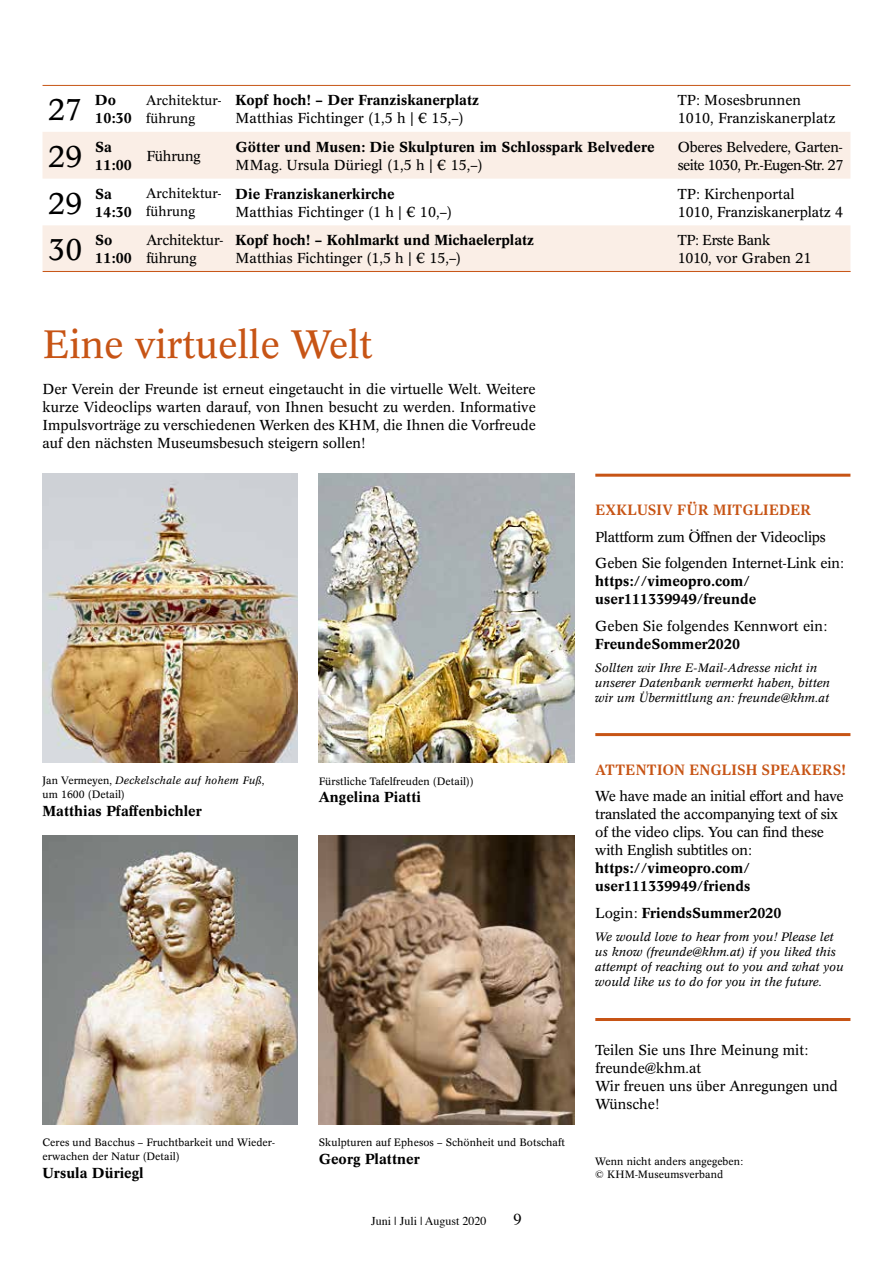
<style>
.page{position:relative;width:893px;height:1263px;background:#fff}
.page>*{position:absolute;margin:0;border:0;box-sizing:border-box;transform-origin:0 0}
.t1{font:39px "Concorde BQ";color:#c75415}
.t2{font:30px "Concorde BQ";letter-spacing:.005em;color:#000}
.t3{font:16.5px "Times";color:#000}
.t4{font:600 15px "Publico Text";letter-spacing:.025em;color:#c75415}
.t5{font:14.25px/18px "Concorde BQ";letter-spacing:-.01em;color:#000}
.t6{font:500 14.25px/18px "Concorde BQ";letter-spacing:.005em;color:#000}
.t7{font:14.25px/18px "Concorde BQ";letter-spacing:-.03em;color:#000}
.t8{font:13.5px/18px "Concorde BQ";letter-spacing:.005em;color:#000}
.t9{font:italic 12px/15px "Concorde BQ";letter-spacing:.005em;color:#000}
.t10{font:12px "Times";color:#000}
.t11{font:10.5px/13.5px "Concorde BQ";letter-spacing:.005em;color:#000}
.s1{font-style:italic}
.s2{font-weight:400}
</style>
<div class="page">
<hr style="left:595px;top:733px;width:255px;height:3px;background:#c75415">
<hr style="left:595px;top:1018px;width:255px;height:3px;background:#c75415">
<hr style="left:595px;top:474px;width:255px;height:3px;background:#c75415">
<img style="left:43px;top:474px;width:254px;height:289px">
<img style="left:43px;top:836px;width:255px;height:289px">
<img style="left:319px;top:836px;width:255px;height:289px">
<img style="left:319px;top:474px;width:255px;height:289px">
<svg style="left:43px;top:132px;width:807px;height:139px;fill:#faeee6"></svg>
<hr style="left:43px;top:271px;width:808px;height:1px;background:#c75415">
<hr style="left:43px;top:85px;width:807px;height:1px;background:#c75415">
<h2 class="t2" style="left:49px;top:93px;width:35px">27</h2>
<p class="t6" style="left:95px;top:91px;width:38px">Do<br>10:30</p>
<p class="t8" style="left:146px;top:91px;width:77px">Architektur&shy;führung</p>
<p class="t6" style="left:236px;top:91px;width:245px">Kopf hoch! – Der Franziskanerplatz</p>
<p class="t5" style="left:236px;top:109px;width:230px">Matthias Fichtinger (1,5 h | € 15,–)</p>
<h2 class="t2" style="left:49px;top:139px;width:35px">29</h2>
<p class="t6" style="left:95px;top:138px;width:38px">Sa<br>11:00</p>
<p class="t5" style="left:146px;top:147px;width:56px">Führung</p>
<p class="t6" style="left:236px;top:138px;width:420px">Götter und Musen: Die Skulpturen im Schlosspark Belvedere</p>
<p class="t5" style="left:236px;top:156px;width:249px">MMag. Ursula Düriegl (1,5 h | € 15,–)</p>
<h2 class="t2" style="left:49px;top:186px;width:35px">29</h2>
<p class="t6" style="left:95px;top:185px;width:38px">Sa<br>14:30</p>
<p class="t8" style="left:146px;top:185px;width:77px">Architektur&shy;führung</p>
<p class="t6" style="left:236px;top:185px;width:160px">Die Franziskanerkirche</p>
<p class="t5" style="left:236px;top:203px;width:218px">Matthias Fichtinger (1 h | € 10,–)</p>
<h2 class="t2" style="left:49px;top:233px;width:35px">30</h2>
<p class="t6" style="left:95px;top:231px;width:38px">So<br>11:00</p>
<p class="t5" style="left:146px;top:231px;width:79px">Architektur&shy;führung</p>
<p class="t6" style="left:236px;top:231px;width:300px">Kopf hoch! – Kohlmarkt und Michaelerplatz</p>
<p class="t5" style="left:236px;top:249px;width:227px">Matthias Fichtinger (1,5 h | € 15,–)</p>
<p class="t5" style="left:678px;top:91px;width:159px">TP: Mosesbrunnen<br>1010, Franziskanerplatz</p>
<p class="t5" style="left:678px;top:138px;width:167px">Oberes Belvedere, Garten&shy;seite 1030, Pr.-Eugen-Str. 27</p>
<p class="t5" style="left:678px;top:185px;width:167px">TP: Kirchenportal<br>1010, Franziskanerplatz 4</p>
<p class="t7" style="left:678px;top:231px;width:135px">TP: Erste Bank<br>1010, vor Graben 21</p>
<h1 class="t1" style="left:43px;top:322px;width:332px">Eine virtuelle Welt</h1>
<p class="t5" style="left:43px;top:381px;width:495px;text-align:justify">Der Verein der Freunde ist erneut eingetaucht in die virtuelle Welt. Weitere kurze Videoclips warten darauf, von Ihnen besucht zu werden. Informative Impulsvorträge zu verschiedenen Werken des KHM, die Ihnen die Vorfreude auf den nächsten Museumsbesuch steigern sollen!</p>
<p class="t11" style="left:43px;top:774px;width:223px">Jan Vermeyen, <span class="s1">Deckelschale auf hohem Fuß</span>, um 1600 (Detail)</p>
<p class="t6" style="left:43px;top:802px;width:161px">Matthias Pfaffenbichler</p>
<p class="t11" style="left:43px;top:1136px;width:234px">Ceres und Bacchus – Fruchtbarkeit und Wieder&shy;erwachen der Natur (Detail)</p>
<p class="t6" style="left:43px;top:1164px;width:103px">Ursula Düriegl</p>
<p class="t11" style="left:319px;top:774px;width:156px">Fürstliche Tafelfreuden (Detail))</p>
<p class="t6" style="left:319px;top:788px;width:103px">Angelina Piatti</p>
<p class="t11" style="left:319px;top:1136px;width:248px">Skulpturen auf Ephesos – Schönheit und Botschaft</p>
<p class="t6" style="left:319px;top:1150px;width:102px">Georg Plattner</p>
<p class="t10" style="left:371px;top:1210px;width:117px">Juni | Juli | August 2020</p>
<p class="t3" style="left:513px;top:1204px;width:10px">9</p>
<p class="t4" style="left:595px;top:498px;width:217px">EXKLUSIV FÜR MITGLIEDER</p>
<p class="t5" style="left:595px;top:524px;width:250px;line-height:26.5px">Plattform zum Öffnen der Videoclips<br>Geben Sie folgenden Internet-Link ein:</p>
<p class="t6" style="left:595px;top:572px;width:162px">https://vimeopro.com/ user111339949/freunde</p>
<p class="t5" style="left:595px;top:617px;width:233px">Geben Sie folgendes Kennwort ein:</p>
<p class="t6" style="left:595px;top:635px;width:146px">FreundeSommer2020</p>
<p class="t9" style="left:595px;top:661px;width:236px">Sollten wir Ihre E-Mail-Adresse nicht in unserer Datenbank vermerkt haben, bitten wir um Übermittlung an: freunde@khm.at</p>
<p class="t4" style="left:595px;top:758px;width:252px">ATTENTION ENGLISH SPEAKERS!</p>
<p class="t5" style="left:595px;top:787px;width:250px">We have made an initial effort and have translated the accompanying text of six of the video clips. You can find these with English subtitles on:</p>
<p class="t6" style="left:595px;top:859px;width:157px">https://vimeopro.com/ user111339949/friends</p>
<p class="t6" style="left:595px;top:904px;width:188px"><span class="s2">Login:</span> FriendsSummer2020</p>
<p class="t9" style="left:595px;top:929px;width:250px">We would love to hear from you! Please let us know (freunde@khm.at) if you liked this attempt of reaching out to you and what you would like us to do for you in the future.</p>
<p class="t5" style="left:595px;top:1041px;width:244px">Teilen Sie uns Ihre Meinung mit: freunde@khm.at<br>Wir freuen uns über Anregungen und<br>Wünsche!</p>
<p class="t11" style="left:595px;top:1154px;width:150px">Wenn nicht anders angegeben: © KHM-Museumsverband</p>
</div>
